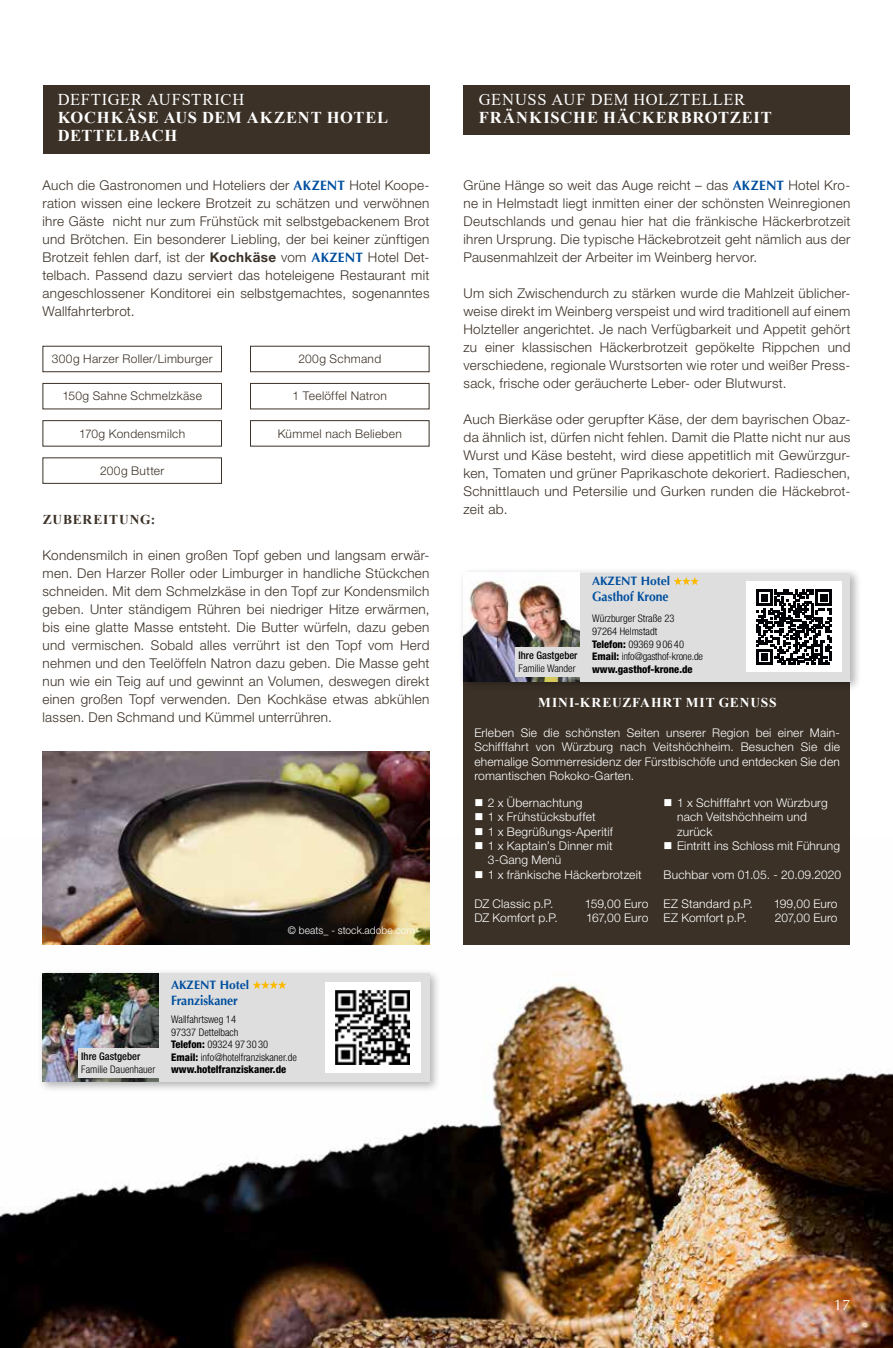
<style>
.page{position:relative;width:893px;height:1348px;background:#fff}
.page>*{position:absolute;margin:0;border:0;box-sizing:border-box;transform-origin:0 0}
.t1{font:700 16.5px/18px "Times New Roman";letter-spacing:.05em;color:#fff}
.t2{font:16.5px "Times New Roman";letter-spacing:.04em;color:#fff}
.t3{font:15px "Optima LT";color:#fff}
.t4{font:300 13.5px/18px "Helvetica Neue";letter-spacing:.02em;color:#3b3127;text-align:justify}
.t5{font:700 13.5px "Times New Roman";letter-spacing:.065em;color:#fff}
.t6{font:700 13.5px "Optima LT";color:#004f9f;scale:.9 1}
.t7{font:700 13.5px "Times New Roman";letter-spacing:.06em;color:#3b3127}
.t8{font:700 12.15px "Optima LT";color:#004f9f}
.t9{font:300 12px/14.4px "Helvetica Neue";letter-spacing:.015em;color:#fff}
.t10{font:300 12px "Helvetica Neue";letter-spacing:.025em;color:#3b3127}
.t11{font:300 condensed 10.5px/12.6px "Helvetica Neue";color:#000}
.t12{font:500 condensed 10.5px "Helvetica Neue";color:#000}
.t13{font:300 10.5px "Helvetica Neue";letter-spacing:.01em;color:#fff}
.s1{font-family:"Optima LT";font-weight:700;color:#004f9f}
.s2{font-weight:700}
.s3{font-weight:800}
</style>
<div class="page">
<img style="left:0;top:836px;width:893px;height:512px">
<div style="left:43px;top:85px;width:386px;height:69px;background:#3b3127"></div>
<div style="left:463px;top:85px;width:387px;height:49px;background:#3b3127"></div>
<div style="left:43px;top:346px;width:179px;height:26px;border:1px solid #3b3127"></div>
<div style="left:43px;top:383px;width:179px;height:26px;border:1px solid #3b3127"></div>
<div style="left:43px;top:420px;width:179px;height:26px;border:1px solid #3b3127"></div>
<div style="left:43px;top:457px;width:179px;height:27px;border:1px solid #3b3127"></div>
<div style="left:250px;top:346px;width:179px;height:26px;border:1px solid #3b3127"></div>
<div style="left:250px;top:383px;width:179px;height:26px;border:1px solid #3b3127"></div>
<div style="left:250px;top:420px;width:179px;height:26px;border:1px solid #3b3127"></div>
<img style="left:43px;top:751px;width:386px;height:193px">
<div style="left:463px;top:681px;width:387px;height:263px;background:#3b3127"></div>
<div style="left:458px;top:567px;width:404px;height:125px;background:#000;opacity:.3"></div>
<div style="left:463px;top:573px;width:387px;height:108px;background:#dedede"></div>
<img style="left:463px;top:573px;width:117px;height:108px">
<div style="left:515px;top:647px;width:76px;height:30px;background:#dedede"></div>
<svg style="left:674px;top:577px;width:25px;height:8px"></svg>
<div style="left:746px;top:581px;width:96px;height:91px;background:#fff"></div>
<svg style="left:756px;top:590px;width:76px;height:75px"></svg>
<div style="left:37px;top:968px;width:404px;height:125px;background:#000;opacity:.3"></div>
<div style="left:43px;top:973px;width:386px;height:109px;background:#dedede"></div>
<img style="left:43px;top:973px;width:116px;height:109px">
<div style="left:78px;top:1048px;width:87px;height:29px;background:#dedede"></div>
<svg style="left:253px;top:981px;width:33px;height:8px"></svg>
<div style="left:325px;top:982px;width:96px;height:91px;background:#fff"></div>
<img style="left:335px;top:990px;width:75px;height:74px">
<p class="t2" style="left:58px;top:88px;width:188px">DEFTIGER AUFSTRICH</p>
<p class="t1" style="left:58px;top:108px;width:332px">KOCHKÄSE AUS DEM AKZENT HOTEL<br>DETTELBACH</p>
<p class="t4" style="left:43px;top:176px;width:388px">Auch die Gastronomen und Hoteliers der <span class="s1">AKZENT</span> Hotel Koope&shy;ration wissen eine leckere Brotzeit zu schätzen und verwöhnen ihre Gäste nicht nur zum Frühstück mit selbstgebackenem Brot und Brötchen. Ein besonderer Liebling, der bei keiner zünftigen Brotzeit fehlen darf, ist der <span class="s2">Kochkäse</span> vom <span class="s1">AKZENT</span> Hotel Det&shy;telbach. Passend dazu serviert das hoteleigene Restaurant mit angeschlossener Konditorei ein selbstgemachtes, sogenanntes Wallfahrterbrot.</p>
<p class="t10" style="left:52px;top:351px;width:162px">300g Harzer Roller/Limburger</p>
<p class="t10" style="left:62px;top:389px;width:141px">150g Sahne Schmelzkäse</p>
<p class="t10" style="left:79px;top:426px;width:108px">170g Kondensmilch</p>
<p class="t10" style="left:100px;top:463px;width:66px">200g Butter</p>
<p class="t10" style="left:298px;top:351px;width:84px">200g Schmand</p>
<p class="t10" style="left:293px;top:389px;width:96px">1 Teelöffel Natron</p>
<p class="t10" style="left:278px;top:426px;width:126px">Kümmel nach Belieben</p>
<p class="t7" style="left:43px;top:510px;width:114px">ZUBEREITUNG:</p>
<p class="t4" style="left:43px;top:546px;width:388px">Kondensmilch in einen großen Topf geben und langsam erwär&shy;men. Den Harzer Roller oder Limburger in handliche Stückchen schneiden. Mit dem Schmelzkäse in den Topf zur Kondensmilch geben. Unter ständigem Rühren bei niedriger Hitze erwärmen, bis eine glatte Masse entsteht. Die Butter würfeln, dazu geben und vermischen. Sobald alles verrührt ist den Topf vom Herd nehmen und den Teelöffeln Natron dazu geben. Die Masse geht nun wie ein Teig auf und gewinnt an Volumen, deswegen direkt einen großen Topf verwenden. Den Kochkäse etwas abkühlen lassen. Den Schmand und Kümmel unterrühren.</p>
<p class="t13" style="left:288px;top:923px;width:129px">© beats_ - stock.adobe.com</p>
<p class="t12" style="left:81px;top:1050px;width:61px">Ihre Gastgeber</p>
<p class="t11" style="left:81px;top:1062px;width:76px">Familie Dauenhauer</p>
<p class="t8" style="left:171px;top:978px;width:80px">AKZENT Hotel</p>
<p class="t6" style="left:171px;top:993px;width:76px">Franziskaner</p>
<p class="t11" style="left:171px;top:1013px;width:127px">Wallfahrtsweg 14<br>97337 Dettelbach<br><span class="s3">Telefon:</span> 09324 97 30 30<br><span class="s3">Email:</span> info@hotelfranziskaner.de <span class="s3">www.hotelfranziskaner.de</span></p>
<p class="t2" style="left:479px;top:88px;width:268px">GENUSS AUF DEM HOLZTELLER</p>
<p class="t1" style="left:479px;top:108px;width:295px">FRÄNKISCHE HÄCKERBROTZEIT</p>
<p class="t4" style="left:463px;top:176px;width:388px">Grüne Hänge so weit das Auge reicht – das <span class="s1">AKZENT</span> Hotel Kro&shy;ne in Helmstadt liegt inmitten einer der schönsten Weinregionen Deutschlands und genau hier hat die fränkische Häckerbrotzeit ihren Ursprung. Die typische Häckebrotzeit geht nämlich aus der Pausenmahlzeit der Arbeiter im Weinberg hervor.</p>
<p class="t4" style="left:463px;top:284px;width:388px">Um sich Zwischendurch zu stärken wurde die Mahlzeit üblicher&shy;weise direkt im Weinberg verspeist und wird traditionell auf einem Holzteller angerichtet. Je nach Verfügbarkeit und Appetit gehört zu einer klassischen Häckerbrotzeit gepökelte Rippchen und verschiedene, regionale Wurstsorten wie roter und weißer Press&shy;sack, frische oder geräucherte Leber- oder Blutwurst.</p>
<p class="t4" style="left:463px;top:410px;width:388px">Auch Bierkäse oder gerupfter Käse, der dem bayrischen Obaz&shy;da ähnlich ist, dürfen nicht fehlen. Damit die Platte nicht nur aus Wurst und Käse besteht, wird diese appetitlich mit Gewürzgur&shy;ken, Tomaten und grüner Paprikaschote dekoriert. Radieschen, Schnittlauch und Petersilie und Gurken runden die Häckebrot&shy;zeit ab.</p>
<p class="t12" style="left:519px;top:649px;width:61px">Ihre Gastgeber</p>
<p class="t11" style="left:519px;top:662px;width:59px">Familie Wander</p>
<p class="t8" style="left:592px;top:574px;width:80px">AKZENT Hotel</p>
<p class="t6" style="left:592px;top:589px;width:87px">Gasthof Krone</p>
<p class="t11" style="left:592px;top:612px;width:112px">Würzburger Straße 23<br>97264 Helmstadt<br><span class="s3">Telefon:</span> 09369 9 06 40<br><span class="s3">Email:</span> info@gasthof-krone.de <span class="s3">www.gasthof-krone.de</span></p>
<p class="t5" style="left:538px;top:692px;width:240px">MINI-KREUZFAHRT MIT GENUSS</p>
<p class="t9" style="left:474px;top:725px;width:367px;text-align:justify">Erleben Sie die schönsten Seiten unserer Region bei einer Main-Schifffahrt von Würzburg nach Veitshöchheim. Besuchen Sie die ehemalige Sommerresidenz der Fürstbischöfe und entdecken Sie den romantischen Rokoko-Garten.</p>
<p class="t9" style="left:474px;top:795px;width:110px">■ 2 x Übernachtung</p>
<p class="t9" style="left:474px;top:809px;width:123px">■ 1 x Frühstücksbuffet</p>
<p class="t9" style="left:474px;top:824px;width:140px">■ 1 x Begrüßungs-Aperitif</p>
<p class="t9" style="left:488px;top:838px;width:126px;text-indent:-14px">■ 1 x Kaptain’s Dinner mit<br>3-Gang Menü</p>
<p class="t9" style="left:474px;top:867px;width:169px">■ 1 x fränkische Häckerbrotzeit</p>
<p class="t9" style="left:474px;top:896px;width:81px">DZ Classic p.P.</p>
<p class="t9" style="left:585px;top:896px;width:65px">159,00 Euro</p>
<p class="t9" style="left:474px;top:910px;width:85px">DZ Komfort p.P.</p>
<p class="t9" style="left:586px;top:910px;width:64px">167,00 Euro</p>
<p class="t9" style="left:677px;top:795px;width:152px;text-indent:-14px">■ 1 x Schifffahrt von Würzburg nach Veitshöchheim und zurück</p>
<p class="t9" style="left:664px;top:838px;width:178px">■ Eintritt ins Schloss mit Führung</p>
<p class="t9" style="left:664px;top:867px;width:179px">Buchbar vom 01.05. - 20.09.2020</p>
<p class="t9" style="left:664px;top:896px;width:91px">EZ Standard p.P.</p>
<p class="t9" style="left:774px;top:896px;width:65px">199,00 Euro</p>
<p class="t9" style="left:664px;top:910px;width:85px">EZ Komfort p.P.</p>
<p class="t9" style="left:775px;top:910px;width:64px">207,00 Euro</p>
<p class="t3" style="left:834px;top:1296px;width:18px">17</p>
</div>
